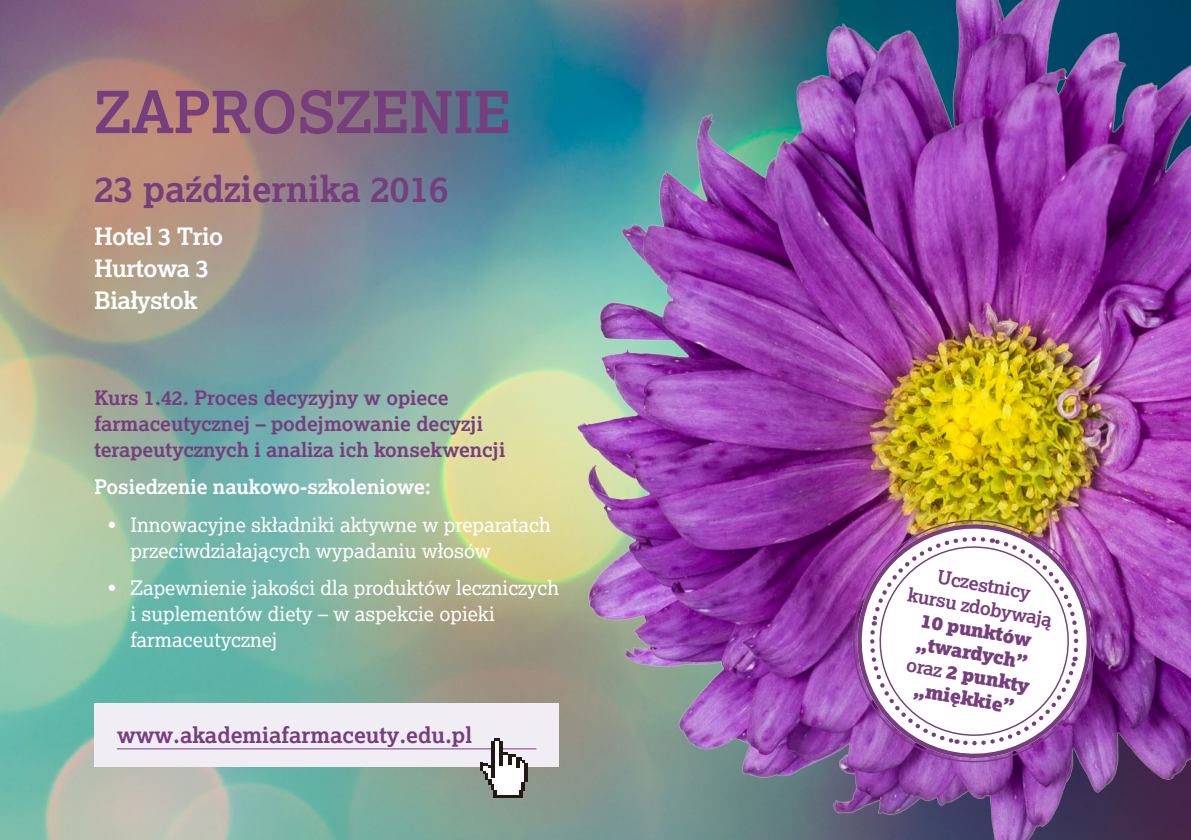
<style>
.page{position:relative;width:1191px;height:840px;background:#fff}
.page>*{position:absolute;margin:0;border:0;box-sizing:border-box;transform-origin:0 0}
.t1{font:700 58px "Lexia";color:#773e7e}
.t2{font:700 36px "Lexia";color:#773e7e}
.t3{font:700 24px/32px "Lexia";letter-spacing:-.02em;color:#fff}
.t4{font:700 22px "Lexia";color:#773e7e}
.t5{font:20px/26px "Lexia";color:#fff}
.t6{font:700 20px/26px "Lexia";color:#773e7e}
.t7{font:700 20px "Lexia";color:#fff}
.t8{font:900 18.8px/23px "Lexia";color:#773e7e;text-align:center}
.t9{font:700 18.8px/23px "Lexia";color:#773e7e;text-align:center}
.s1{font-weight:700}
</style>
<div class="page">
<img style="left:0;top:0;width:490px;height:839px">
<img style="left:490px;top:0;width:701px;height:839px">
<img style="left:842px;top:509px;width:264px;height:262px">
<img style="left:845px;top:512px;width:258px;height:252px">
<svg style="left:868px;top:534px;width:212px;height:212px"></svg>
<div style="left:94px;top:703px;width:465px;height:63px;background:#f0edf4"></div>
<hr style="left:117px;top:748px;width:419px;height:1px;background:#773e7e">
<hr style="left:524px;top:762px;width:3px;height:19px;background:#241714">
<svg style="left:480px;top:738px;width:46px;height:59px"></svg>
<h1 class="t1" style="left:94px;top:75px;width:418px">ZAPROSZENIE</h1>
<h2 class="t2" style="left:94px;top:166px;width:355px">23 października 2016</h2>
<p class="t3" style="left:94px;top:219px;width:130px">Hotel 3 Trio<br>Hurtowa 3<br>Białystok</p>
<p class="t6" style="left:94px;top:384px;width:412px">Kurs 1.42. Proces decyzyjny w opiece farmaceutycznej – podejmowanie decyzji terapeutycznych i analiza ich konsekwencji</p>
<p class="t7" style="left:94px;top:474px;width:338px">Posiedzenie naukowo-szkoleniowe:</p>
<p class="t5" style="left:130px;top:510px;width:422px;text-indent:-23px">• Innowacyjne składniki aktywne w preparatach przeciwdziałających wypadaniu włosów</p>
<p class="t5" style="left:130px;top:574px;width:430px;text-indent:-23px">• Zapewnienie jakości dla produktów leczniczych i suplementów diety – w aspekcie opieki farmaceutycznej</p>
<p class="t9" style="left:914px;top:560px;width:148px;rotate:10deg">Uczestnicy kursu zdobywają</p>
<p class="t8" style="left:917px;top:607px;width:126px;rotate:10deg">10 punktów „twardych” <span class="s1">oraz</span> 2 punkty „miękkie”</p>
<p class="t4" style="left:117px;top:720px;width:356px">www.akademiafarmaceuty.edu.pl</p>
</div>
